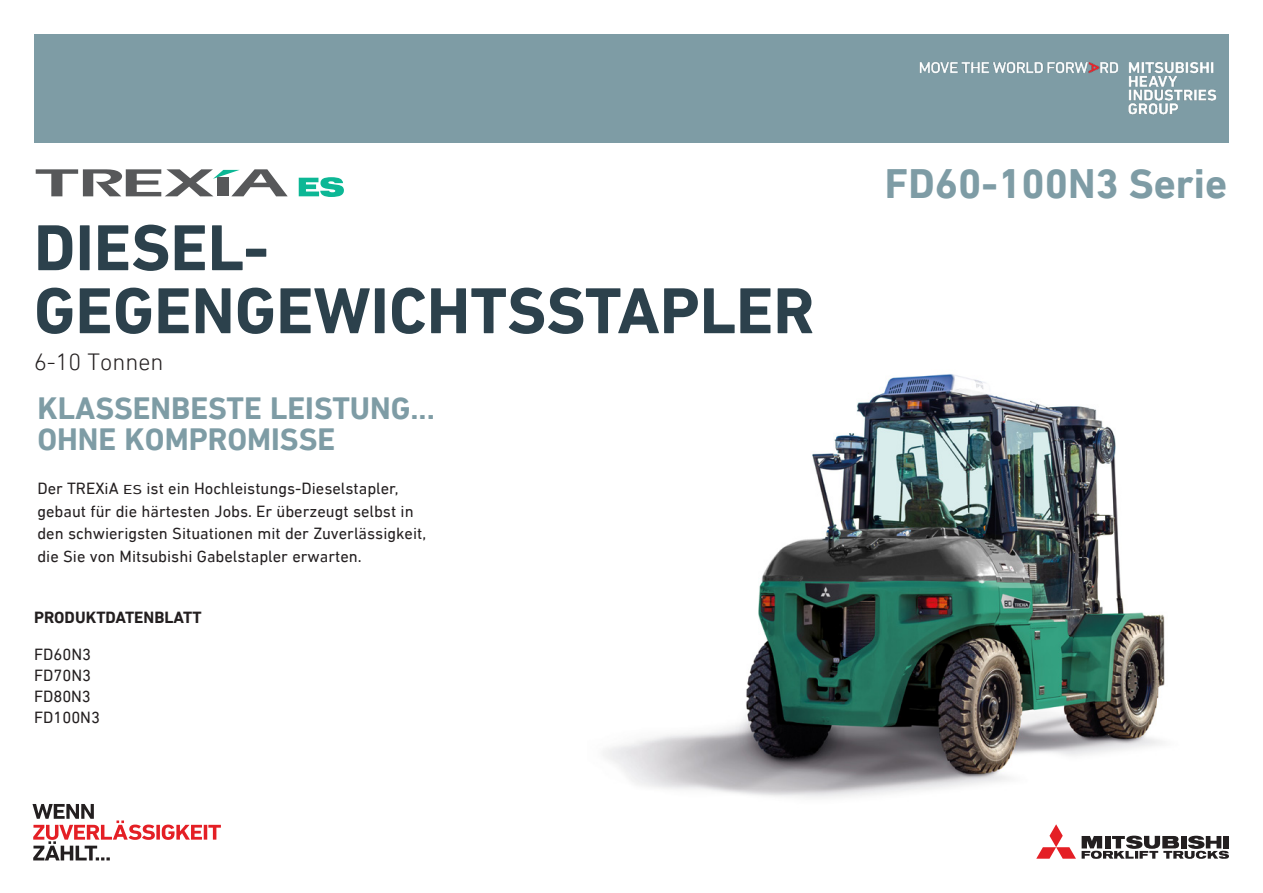
<style>
.page{position:relative;width:1263px;height:893px;background:#fff}
.page>*{position:absolute;margin:0;border:0;box-sizing:border-box;transform-origin:0 0}
.FrontCover_RANGE-NAM{font:700 66px/63px "DIN Next LT Pro";color:#2c414c}
.Inside_Series_Name_N{font:700 42px "DIN Next LT Pro";color:#7e9ca5}
.FrontCover-signature{font:700 31.5px/31.5px "DIN Next LT Pro";color:#7e9ca5}
.FrontCover-Capacity{font:300 24px "DIN Next LT Pro";color:#231f20}
.BODY_BIG_cover_lead{font:16.5px/22.5px "DIN Next LT Pro";color:#231f20}
.FrontCover_Models{font:16.5px "DIN Next LT Pro";color:#231f20}
.BODY_BIG_cover_lead-2{font:700 16.5px "DIN Next LT Pro";color:#231f20}
.s1{font-size:13.2px}
</style>
<div class="page">
<img style="left:603px;top:374px;width:562px;height:424px">
<svg style="left:1036px;top:824px;width:193px;height:35px"></svg>
<svg style="left:299px;top:177px;width:45px;height:20px"></svg>
<svg style="left:36px;top:169px;width:252px;height:27px"></svg>
<div style="left:34px;top:34px;width:1195px;height:108px;background:#7e9ca5"></div>
<img style="left:919px;top:62px;width:298px;height:53px">
<svg style="left:156px;top:825px;width:4px;height:15px"></svg>
<svg style="left:162px;top:825px;width:40px;height:15px"></svg>
<hr style="left:204px;top:825px;width:3px;height:15px;background:#e41f25">
<svg style="left:208px;top:825px;width:13px;height:15px"></svg>
<svg style="left:33px;top:804px;width:122px;height:56px"></svg>
<p class="FrontCover_RANGE-NAM" style="left:34px;top:216px;width:782px">DIESEL-<br>GEGENGEWICHTSSTAPLER</p>
<p class="FrontCover-Capacity" style="left:34px;top:348px;width:131px">6-10 Tonnen</p>
<p class="FrontCover-signature" style="left:37px;top:392px;width:399px">KLASSENBESTE LEISTUNG...<br>OHNE KOMPROMISSE</p>
<p class="BODY_BIG_cover_lead" style="left:37px;top:477px;width:390px">Der TREXiA <span class="s1">ES</span> ist ein Hochleistungs-Dieselstapler, gebaut für die härtesten Jobs. Er überzeugt selbst in den schwierigsten Situationen mit der Zuverlässigkeit, die Sie von Mitsubishi Gabelstapler erwarten.</p>
<p class="BODY_BIG_cover_lead-2" style="left:34px;top:608px;width:169px">PRODUKTDATENBLATT</p>
<p class="FrontCover_Models" style="left:34px;top:645px;width:59px">FD60N3</p>
<p class="FrontCover_Models" style="left:34px;top:666px;width:59px">FD70N3</p>
<p class="FrontCover_Models" style="left:34px;top:687px;width:58px">FD80N3</p>
<p class="FrontCover_Models" style="left:34px;top:708px;width:68px">FD100N3</p>
<p class="Inside_Series_Name_N" style="left:885px;top:159px;width:344px">FD60-100N3 Serie</p>
</div>
